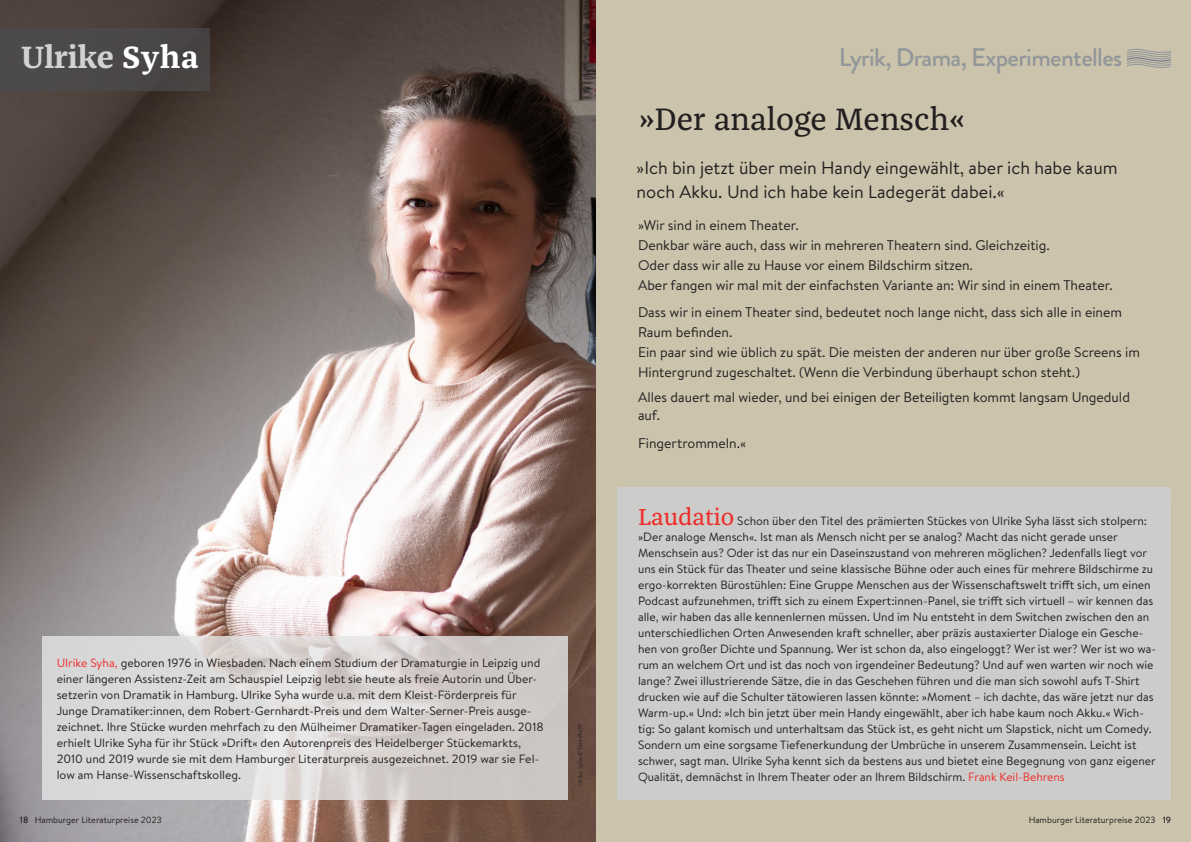
<style>
.page{position:relative;width:1191px;height:842px;background:#cbc3ab}
.page>*{position:absolute;margin:0;border:0;box-sizing:border-box;transform-origin:0 0}
.t1{font:32px "Franziska Pro";color:#231f20}
.t2{font:700 32px "Franziska Pro";color:#d1d2d4}
.t3{font:500 25.4px "Brandon Grotesque";letter-spacing:-.025em;color:#92979a}
.t4{font:18px/24px "Brandon Text";color:#231f20}
.t5{font:14px/20px "Brandon Text";color:#231f20}
.t6{font:12px/16px "Brandon Text";color:#231f20}
.t7{font:9px "Brandon Text";color:#231f20}
._06_Copyright{font:5.8px "Brandon Text";letter-spacing:.025em;color:#231f20}
.s1{color:#fff}
.s2{color:#ee2e2c}
.s3{font-family:"Franziska Pro";font-size:24px;color:#ee2e2c}
.s4{font-weight:500}
</style>
<div class="page">
<img style="left:0;top:0;width:595px;height:842px">
<svg style="left:42px;top:636px;width:525px;height:164px;background:#d7d4d3"></svg>
<div style="left:617px;top:487px;width:553px;height:313px;background:#cdced0"></div>
<svg style="left:1127px;top:48px;width:43px;height:20px"></svg>
<div style="left:0;top:28px;width:210px;height:63px;background:#4b4c4d"></div>
<p class="t2" style="left:21px;top:37px;width:179px">Ulrike <span class="s1">Syha</span></p>
<p class="t3" style="left:838px;top:40px;width:285px">Lyrik, Drama, Experimentelles</p>
<p class="t1" style="left:638px;top:100px;width:329px">»Der analoge Mensch«</p>
<p class="t6" style="left:57px;top:655px;width:488px"><span class="s2">Ulrike Syha,</span> geboren 1976 in Wiesbaden. Nach einem Studium der Dramaturgie in Leipzig und einer längeren Assistenz-Zeit am Schauspiel Leipzig lebt sie heute als freie Autorin und Über&shy;setzerin von Dramatik in Hamburg. Ulrike Syha wurde u.a. mit dem Kleist-Förderpreis für Junge Dramatiker:innen, dem Robert-Gernhardt-Preis und dem Walter-Serner-Preis ausge&shy;zeichnet. Ihre Stücke wurden mehrfach zu den Mülheimer Dramatiker-Tagen eingeladen. 2018 erhielt Ulrike Syha für ihr Stück »Drift« den Autorenpreis des Heidelberger Stückemarkts, 2010 und 2019 wurde sie mit dem Hamburger Literaturpreis ausgezeichnet. 2019 war sie Fel&shy;low am Hanse-Wissenschaftskolleg.</p>
<p class="_06_Copyright" style="left:576px;top:786px;width:64px;rotate:-90deg">Ulrike Syha © Tara Wolff</p>
<p class="t4" style="left:636px;top:155px;width:482px">»Ich bin jetzt über mein Handy eingewählt, aber ich habe kaum noch Akku. Und ich habe kein Ladegerät dabei.«</p>
<p class="t5" style="left:638px;top:215px;width:162px">»Wir sind in einem Theater.</p>
<p class="t5" style="left:638px;top:235px;width:413px">Denkbar wäre auch, dass wir in mehreren Theatern sind. Gleichzeitig.</p>
<p class="t5" style="left:638px;top:255px;width:336px">Oder dass wir alle zu Hause vor einem Bildschirm sitzen.</p>
<p class="t5" style="left:638px;top:275px;width:476px">Aber fangen wir mal mit der einfachsten Variante an: Wir sind in einem Theater.</p>
<p class="t5" style="left:638px;top:302px;width:485px">Dass wir in einem Theater sind, bedeutet noch lange nicht, dass sich alle in einem<br>Raum befinden.</p>
<p class="t5" style="left:638px;top:342px;width:503px">Ein paar sind wie üblich zu spät. Die meisten der anderen nur über große Screens im<br>Hintergrund zugeschaltet. (Wenn die Verbindung überhaupt schon steht.)</p>
<p class="t5" style="left:638px;top:388px;width:493px;line-height:18px">Alles dauert mal wieder, und bei einigen der Beteiligten kommt langsam Ungeduld auf.</p>
<p class="t5" style="left:638px;top:433px;width:110px">Fingertrommeln.«</p>
<p class="t6" style="left:638px;top:512px;width:519px"><span class="s3">Laudatio</span> Schon über den Titel des prämierten Stückes von Ulrike Syha lässt sich stolpern: »Der analoge Mensch«. Ist man als Mensch nicht per se analog? Macht das nicht gerade unser Menschsein aus? Oder ist das nur ein Daseinszustand von mehreren möglichen? Jedenfalls liegt vor uns ein Stück für das Theater und seine klassische Bühne oder auch eines für mehrere Bildschirme zu ergo-korrekten Bürostühlen: Eine Gruppe Menschen aus der Wissenschaftswelt trifft sich, um einen Podcast aufzunehmen, trifft sich zu einem Expert:innen-Panel, sie trifft sich virtuell – wir kennen das alle, wir haben das alle kennenlernen müssen. Und im Nu entsteht in dem Switchen zwischen den an unterschiedlichen Orten Anwesenden kraft schneller, aber präzis austaxierter Dialoge ein Gesche&shy;hen von großer Dichte und Spannung. Wer ist schon da, also eingeloggt? Wer ist wer? Wer ist wo wa&shy;rum an welchem Ort und ist das noch von irgendeiner Bedeutung? Und auf wen warten wir noch wie lange? Zwei illustrierende Sätze, die in das Geschehen führen und die man sich sowohl aufs T-Shirt drucken wie auf die Schulter tätowieren lassen könnte: »Moment – ich dachte, das wäre jetzt nur das Warm-up.« Und: »Ich bin jetzt über mein Handy eingewählt, aber ich habe kaum noch Akku.« Wich&shy;tig: So galant komisch und unterhaltsam das Stück ist, es geht nicht um Slapstick, nicht um Comedy.<br>Sondern um eine sorgsame Tiefenerkundung der Umbrüche in unserem Zusammensein. Leicht ist schwer, sagt man. Ulrike Syha kennt sich da bestens aus und bietet eine Begegnung von ganz eigener Qualität, demnächst in Ihrem Theater oder an Ihrem Bildschirm. <span class="s2">Frank Keil-Behrens</span></p>
<p class="t7" style="left:20px;top:813px;width:143px"><span class="s4">18</span> Hamburger Literaturpreise 2023</p>
<p class="t7" style="left:1028px;top:813px;width:144px">Hamburger Literaturpreise 2023 <span class="s4">19</span></p>
</div>
